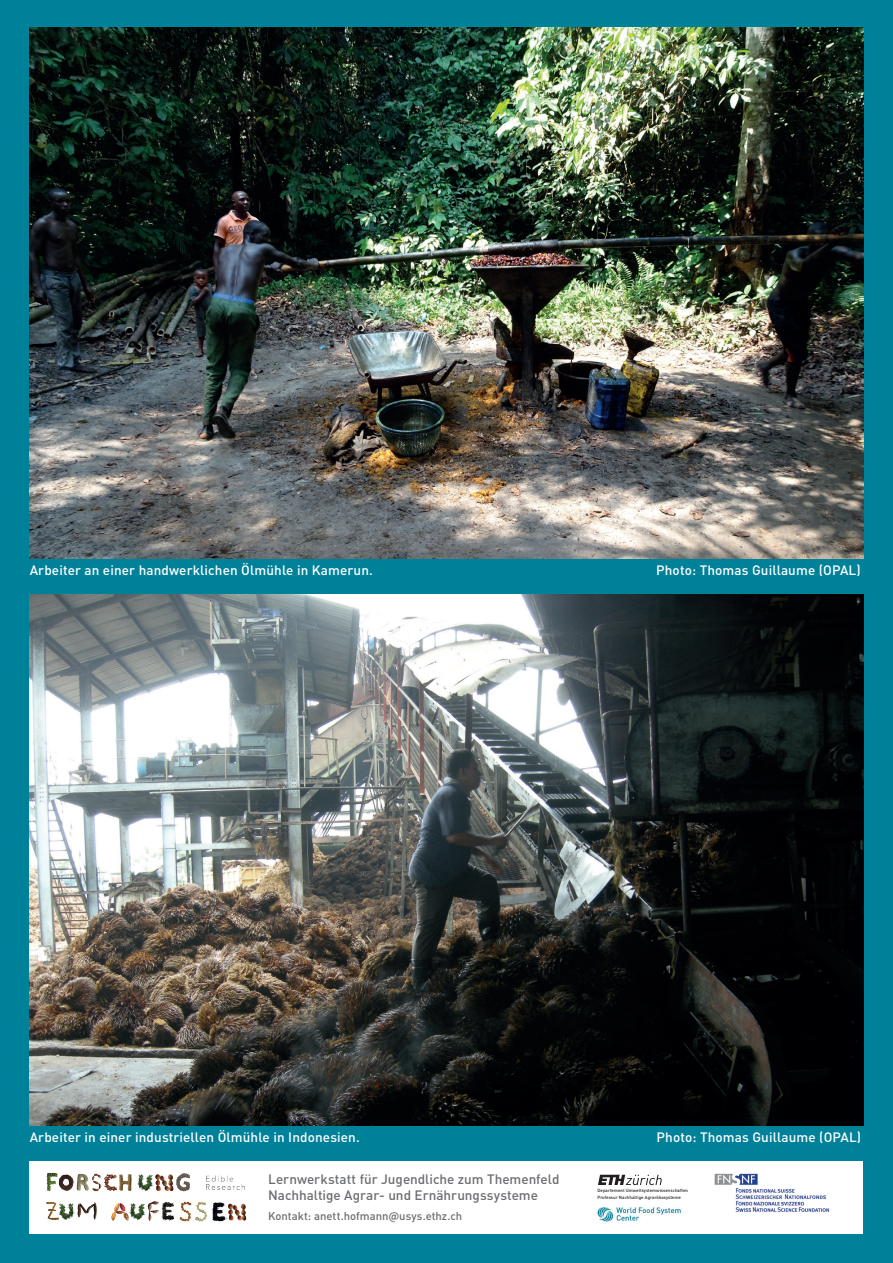
<style>
.page{position:relative;width:893px;height:1263px;background:#00819a}
.page>*{position:absolute;margin:0;border:0;box-sizing:border-box;transform-origin:0 0}
.t1{font:500 13.5px "DIN Pro";letter-spacing:.01em;color:#fff}
.t2{font:500 13.5px/16.2px "DIN Pro";color:#6c6d70}
.t3{font:500 11.25px "DIN Pro";color:#6c6d70}
.t4{font:500 4.5px/6.8px "DIN Pro";letter-spacing:.01em;color:#231f20}
</style>
<div class="page">
<img style="left:30px;top:594px;width:833px;height:531px">
<img style="left:30px;top:27px;width:833px;height:532px">
<div style="left:30px;top:1161px;width:833px;height:72px;background:#fff"></div>
<img style="left:46px;top:1173px;width:201px;height:49px">
<img style="left:714px;top:1174px;width:115px;height:38px">
<svg style="left:598px;top:1175px;width:64px;height:10px"></svg>
<img style="left:597px;top:1206px;width:84px;height:16px">
<p class="t1" style="left:30px;top:559px;width:345px">Arbeiter an einer handwerklichen Ölmühle in Kamerun.</p>
<p class="t1" style="left:656px;top:559px;width:206px">Photo: Thomas Guillaume (OPAL)</p>
<p class="t1" style="left:30px;top:1126px;width:332px">Arbeiter in einer industriellen Ölmühle in Indonesien.</p>
<p class="t1" style="left:657px;top:1126px;width:206px">Photo: Thomas Guillaume (OPAL)</p>
<p class="t2" style="left:268px;top:1169px;width:293px">Lernwerkstatt für Jugendliche zum Themenfeld<br>Nachhaltige Agrar- und Ernährungssysteme</p>
<p class="t3" style="left:268px;top:1207px;width:196px">Kontakt: anett.hofmann@usys.ethz.ch</p>
<p class="t4" style="left:597px;top:1187px;width:92px">Departement Umweltsystemwissenschaften<br>Professur Nachhaltige Agrarökosysteme</p>
</div>
